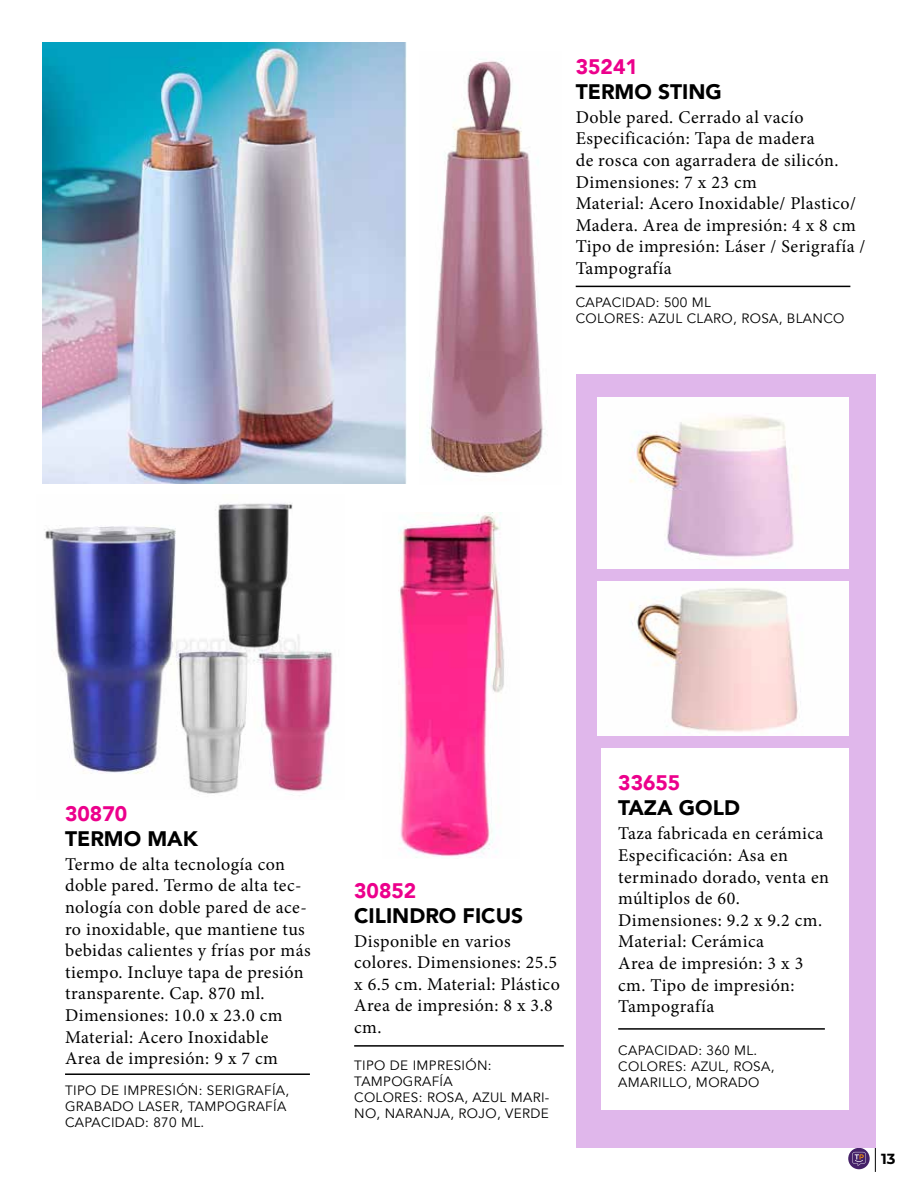
<style>
.page{position:relative;width:918px;height:1188px;background:#fff}
.page>*{position:absolute;margin:0;border:0;box-sizing:border-box;transform-origin:0 0}
.t1{font:900 21px "Avenir";color:#000}
.t2{font:900 21px "Avenir";color:#ec008c}
.t3{font:18px/21.6px "Minion Pro";letter-spacing:.025em;color:#000}
.t4{font:700 14.7px "Montserrat";color:#000}
.t5{font:13.5px/16.2px "Avenir";letter-spacing:.025em;color:#000}
</style>
<div class="page">
<svg style="left:875px;top:1145px;width:1px;height:27px"></svg>
<svg style="left:848px;top:1148px;width:22px;height:21px"></svg>
<svg style="left:852px;top:1152px;width:14px;height:14px"></svg>
<hr style="left:65px;top:1073px;width:245px;height:2px;background:#000">
<img style="left:44px;top:503px;width:289px;height:292px">
<hr style="left:576px;top:286px;width:274px;height:1px;background:#000">
<img style="left:43px;top:42px;width:364px;height:441px">
<img style="left:427px;top:58px;width:118px;height:418px">
<hr style="left:354px;top:1045px;width:210px;height:2px;background:#000">
<img style="left:398px;top:513px;width:106px;height:345px">
<div style="left:576px;top:374px;width:299px;height:774px;background:#e0b7eb"></div>
<div style="left:601px;top:748px;width:248px;height:362px;background:#fff"></div>
<hr style="left:618px;top:1028px;width:207px;height:2px;background:#000">
<img style="left:597px;top:398px;width:252px;height:171px">
<img style="left:597px;top:582px;width:252px;height:154px">
<p class="t2" style="left:576px;top:49px;width:64px">35241</p>
<p class="t1" style="left:576px;top:74px;width:148px">TERMO STING</p>
<p class="t3" style="left:576px;top:106px;width:291px">Doble pared. Cerrado al vacío<br>Especificación: Tapa de madera<br>de rosca con agarradera de silicón.<br>Dimensiones: 7 x 23 cm<br>Material: Acero Inoxidable/ Plastico/<br>Madera. Area de impresión: 4 x 8 cm<br>Tipo de impresión: Láser / Serigrafía /<br>Tampografía</p>
<p class="t5" style="left:576px;top:295px;width:270px">CAPACIDAD: 500 ML<br>COLORES: AZUL CLARO, ROSA, BLANCO</p>
<p class="t2" style="left:65px;top:796px;width:64px">30870</p>
<p class="t1" style="left:65px;top:821px;width:134px">TERMO MAK</p>
<p class="t3" style="left:65px;top:853px;width:247px">Termo de alta tecnología con doble pared. Termo de alta tec&shy;nología con doble pared de ace&shy;ro inoxidable, que mantiene tus bebidas calientes y frías por más tiempo. Incluye tapa de presión transparente. Cap. 870 ml.<br>Dimensiones: 10.0 x 23.0 cm<br>Material: Acero Inoxidable<br>Area de impresión: 9 x 7 cm</p>
<p class="t5" style="left:65px;top:1083px;width:226px">TIPO DE IMPRESIÓN: SERIGRAFÍA,<br>GRABADO LASER, TAMPOGRAFÍA<br>CAPACIDAD: 870 ML.</p>
<p class="t2" style="left:354px;top:872px;width:64px">30852</p>
<p class="t1" style="left:354px;top:897px;width:171px">CILINDRO FICUS</p>
<p class="t3" style="left:354px;top:930px;width:207px">Disponible en varios colores. Dimensiones: 25.5 x 6.5 cm. Material: Plástico<br>Area de impresión: 8 x 3.8 cm.</p>
<p class="t5" style="left:354px;top:1057px;width:197px">TIPO DE IMPRESIÓN:<br>TAMPOGRAFÍA<br>COLORES: ROSA, AZUL MARI-<br>NO, NARANJA, ROJO, VERDE</p>
<p class="t2" style="left:618px;top:765px;width:64px">33655</p>
<p class="t1" style="left:618px;top:790px;width:123px">TAZA GOLD</p>
<p class="t3" style="left:618px;top:823px;width:212px">Taza fabricada en cerámica<br>Especificación: Asa en terminado dorado, venta en múltiplos de 60.<br>Dimensiones: 9.2 x 9.2 cm.<br>Material: Cerámica<br>Area de impresión: 3 x 3 cm. Tipo de impresión:<br>Tampografía</p>
<p class="t5" style="left:618px;top:1043px;width:158px">CAPACIDAD: 360 ML.<br>COLORES: AZUL, ROSA,<br>AMARILLO, MORADO</p>
<p class="t4" style="left:881px;top:1148px;width:16px">13</p>
</div>
